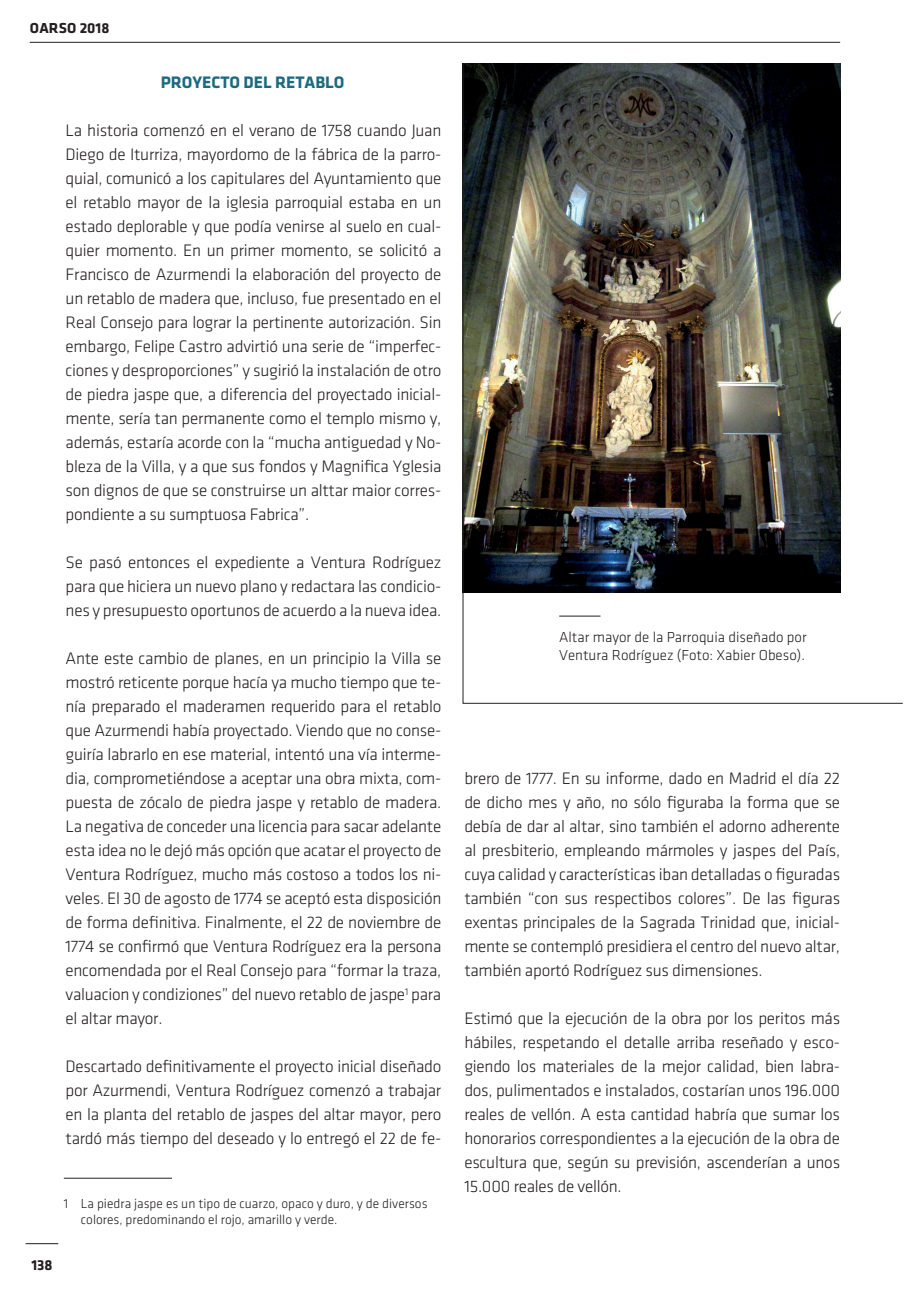
<style>
.page{position:relative;width:904px;height:1289px;background:#fff}
.page>*{position:absolute;margin:0;border:0;box-sizing:border-box;transform-origin:0 0}
.nota_al_pie{font:300 17.25px/24px "Klavika";letter-spacing:-.015em;color:#231f20;text-align:justify}
.t1{font:700 17.25px "Klavika";color:#1c6a80}
.t2{font:300 15px/18px "Klavika";color:#231f20}
.t3{font:700 15px "Klavika";color:#231f20}
.nota_al_pie-2{font:300 13.5px/16.2px "Klavika";color:#231f20}
</style>
<div class="page">
<hr style="left:64px;top:1177px;width:108px;height:1px;background:#231f20">
<img style="left:462px;top:63px;width:441px;height:641px">
<hr style="left:26px;top:1243px;width:32px;height:1px;background:#231f20">
<hr style="left:30px;top:42px;width:809px;height:1px;background:#231f20">
<p class="t3" style="left:30px;top:20px;width:81px">OARSO 2018</p>
<p class="t1" style="left:161px;top:73px;width:185px">PROYECTO DEL RETABLO</p>
<p class="nota_al_pie" style="left:66px;top:118px;width:377px">La historia comenzó en el verano de 1758 cuando Juan Diego de Iturriza, mayordomo de la fábrica de la parro&shy;quial, comunicó a los capitulares del Ayuntamiento que el retablo mayor de la iglesia parroquial estaba en un estado deplorable y que podía venirse al suelo en cual&shy;quier momento. En un primer momento, se solicitó a Francisco de Azurmendi la elaboración del proyecto de un retablo de madera que, incluso, fue presentado en el Real Consejo para lograr la pertinente autorización. Sin embargo, Felipe Castro advirtió una serie de “imperfec&shy;ciones y desproporciones” y sugirió la instalación de otro de piedra jaspe que, a diferencia del proyectado inicial&shy;mente, sería tan permanente como el templo mismo y, además, estaría acorde con la “mucha antiguedad y No&shy;bleza de la Villa, y a que sus fondos y Magnifica Yglesia son dignos de que se construirse un alttar maior corres&shy;pondiente a su sumptuosa Fabrica”.</p>
<p class="nota_al_pie" style="left:66px;top:550px;width:377px">Se pasó entonces el expediente a Ventura Rodríguez para que hiciera un nuevo plano y redactara las condicio&shy;nes y presupuesto oportunos de acuerdo a la nueva idea.</p>
<p class="nota_al_pie" style="left:66px;top:646px;width:377px">Ante este cambio de planes, en un principio la Villa se mostró reticente porque hacía ya mucho tiempo que te&shy;nía preparado el maderamen requerido para el retablo que Azurmendi había proyectado. Viendo que no conse&shy;guiría labrarlo en ese material, intentó una vía interme&shy;dia, comprometiéndose a aceptar una obra mixta, com&shy;puesta de zócalo de piedra jaspe y retablo de madera.<br>La negativa de conceder una licencia para sacar adelante esta idea no le dejó más opción que acatar el proyecto de Ventura Rodríguez, mucho más costoso a todos los ni&shy;veles. El 30 de agosto de 1774 se aceptó esta disposición de forma definitiva. Finalmente, el 22 de noviembre de 1774 se confirmó que Ventura Rodríguez era la persona encomendada por el Real Consejo para “formar la traza, valuacion y condiziones” del nuevo retablo de jaspe<sup>1</sup> para el altar mayor.</p>
<p class="nota_al_pie" style="left:66px;top:1054px;width:377px">Descartado definitivamente el proyecto inicial diseñado por Azurmendi, Ventura Rodríguez comenzó a trabajar en la planta del retablo de jaspes del altar mayor, pero tardó más tiempo del deseado y lo entregó el 22 de fe-</p>
<p class="nota_al_pie-2" style="left:81px;top:1195px;width:348px;text-indent:-17px">1 La piedra jaspe es un tipo de cuarzo, opaco y duro, y de diversos colores, predominando el rojo, amarillo y verde.</p>
<p class="t3" style="left:31px;top:1256px;width:23px">138</p>
<p class="t2" style="left:559px;top:628px;width:249px">Altar mayor de la Parroquia diseñado por<br>Ventura Rodríguez (Foto: Xabier Obeso).</p>
<p class="nota_al_pie" style="left:464px;top:766px;width:377px">brero de 1777. En su informe, dado en Madrid el día 22 de dicho mes y año, no sólo figuraba la forma que se debía de dar al altar, sino también el adorno adherente al presbiterio, empleando mármoles y jaspes del País, cuya calidad y características iban detalladas o figuradas también “con sus respectibos colores”. De las figuras exentas principales de la Sagrada Trinidad que, inicial&shy;mente se contempló presidiera el centro del nuevo altar, también aportó Rodríguez sus dimensiones.</p>
<p class="nota_al_pie" style="left:464px;top:1006px;width:377px">Estimó que la ejecución de la obra por los peritos más hábiles, respetando el detalle arriba reseñado y esco&shy;giendo los materiales de la mejor calidad, bien labra&shy;dos, pulimentados e instalados, costarían unos 196.000 reales de vellón. A esta cantidad habría que sumar los honorarios correspondientes a la ejecución de la obra de escultura que, según su previsión, ascenderían a unos 15.000 reales de vellón.</p>
</div>
